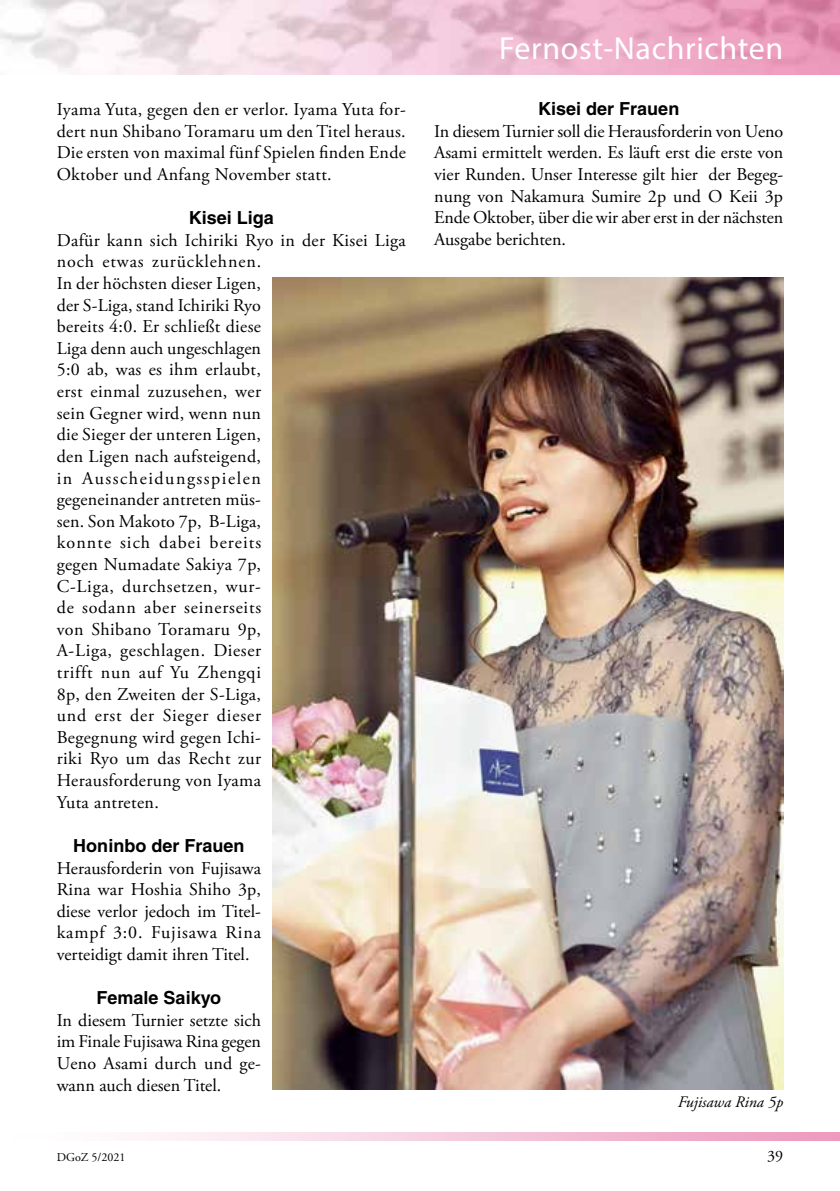
<style>
.page{position:relative;width:840px;height:1191px;background:#fff}
.page>*{position:absolute;margin:0;border:0;box-sizing:border-box;transform-origin:0 0}
.t1{font:32px "Myriad Pro";letter-spacing:.02em;color:#fff}
.t2{font:18px/21.6px "Adobe Garamond Pro";letter-spacing:.02em;color:#000;text-align:justify}
.t3{font:700 18px "Helvetica";color:#000}
.t4{font:italic 16px "Adobe Garamond Pro";color:#000}
.t5{font:16px "Adobe Garamond Pro";color:#000}
.t6{font:12px "Adobe Garamond Pro";color:#000}
</style>
<div class="page">
<img style="left:272px;top:278px;width:510px;height:811px">
<p class="t2" style="left:57px;top:99px;width:350px">Iyama Yuta, gegen den er verlor. Iyama Yuta for&shy;dert nun Shibano Toramaru um den Titel heraus.<br>Die ersten von maximal fünf Spielen finden Ende Oktober und Anfang November statt.</p>
<p class="t3" style="left:189px;top:207px;width:87px">Kisei Liga</p>
<p class="t2" style="left:57px;top:230px;width:350px;text-align:left">Dafür kann sich Ichiriki Ryo in der Kisei Liga noch etwas zurücklehnen.<br>In der höchsten dieser Ligen,<br>der S-Liga, stand Ichiriki Ryo<br>bereits 4:0. Er schließt diese<br>Liga denn auch ungeschlagen<br>5:0 ab, was es ihm erlaubt,<br>erst einmal zuzusehen, wer<br>sein Gegner wird, wenn nun<br>die Sieger der unteren Ligen,<br>den Ligen nach aufsteigend,<br>in Ausscheidungsspielen<br>gegeneinander antreten müs-<br>sen. Son Makoto 7p, B-Liga,<br>konnte sich dabei bereits<br>gegen Numadate Sakiya 7p,<br>C-Liga, durchsetzen, wur-<br>de sodann aber seinerseits<br>von Shibano Toramaru 9p,<br>A-Liga, geschlagen. Dieser<br>trifft nun auf Yu Zhengqi<br>8p, den Zweiten der S-Liga,<br>und erst der Sieger dieser<br>Begegnung wird gegen Ichi-<br>riki Ryo um das Recht zur<br>Herausforderung von Iyama<br>Yuta antreten.</p>
<p class="t3" style="left:73px;top:834px;width:173px">Honinbo der Frauen</p>
<p class="t2" style="left:57px;top:857px;width:206px">Herausforderin von Fujisawa Rina war Hoshia Shiho 3p, diese verlor jedoch im Titel&shy;kampf 3:0. Fujisawa Rina verteidigt damit ihren Titel.</p>
<p class="t3" style="left:96px;top:987px;width:126px">Female Saikyo</p>
<p class="t2" style="left:57px;top:1010px;width:206px">In diesem Turnier setzte sich im Finale Fujisawa Rina gegen Ueno Asami durch und ge&shy;wann auch diesen Titel.</p>
<h1 class="t1" style="left:499px;top:28px;width:285px">Fernost-Nachrichten</h1>
<p class="t3" style="left:538px;top:98px;width:143px">Kisei der Frauen</p>
<p class="t2" style="left:434px;top:121px;width:350px">In diesem Turnier soll die Herausforderin von Ueno Asami ermittelt werden. Es läuft erst die erste von vier Runden. Unser Interesse gilt hier der Begeg&shy;nung von Nakamura Sumire 2p und O Keii 3p Ende Oktober, über die wir aber erst in der nächsten Ausgabe berichten.</p>
<p class="t4" style="left:677px;top:1092px;width:107px">Fujisawa Rina 5p</p>
<p class="t6" style="left:57px;top:1150px;width:70px">DGoZ 5/2021</p>
<p class="t5" style="left:766px;top:1146px;width:17px">39</p>
</div>
